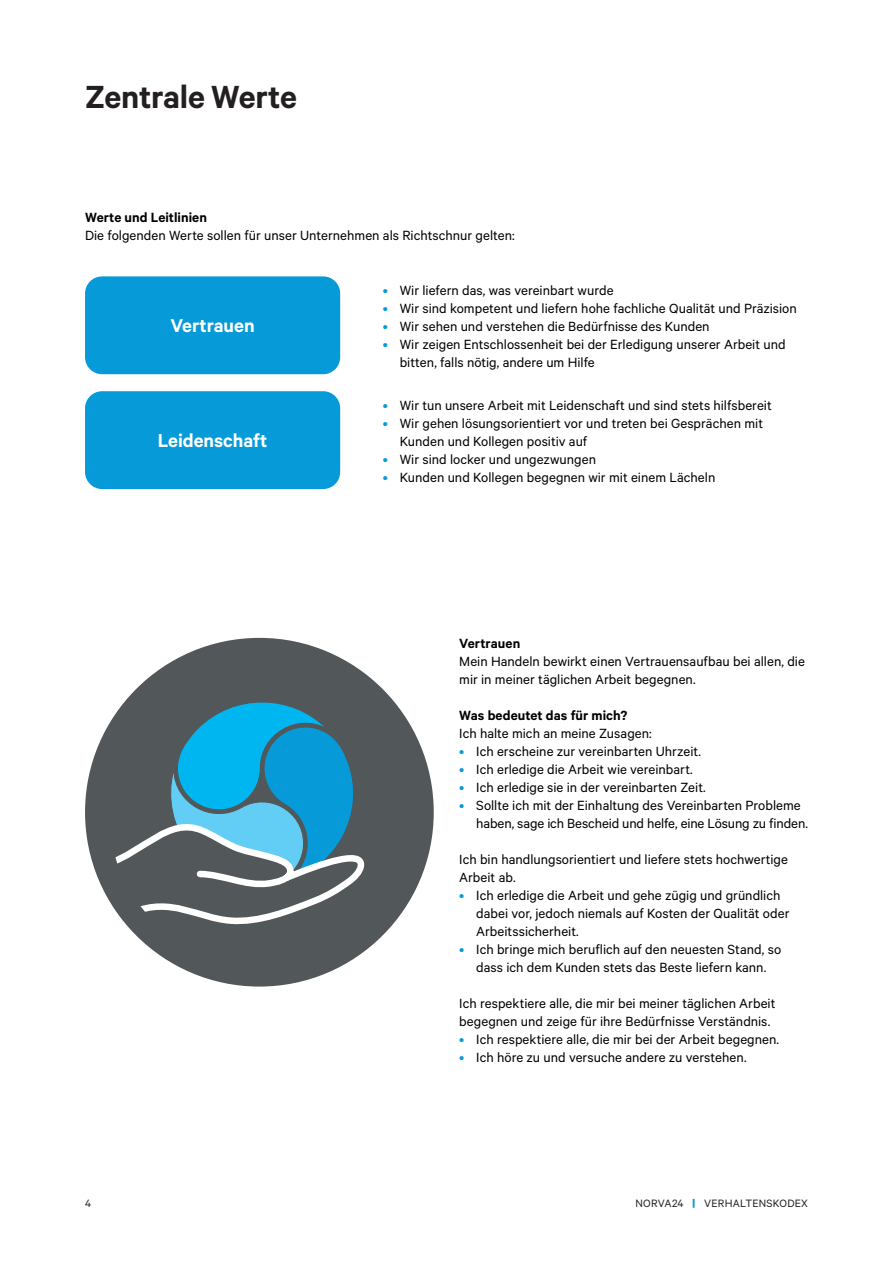
<style>
.page{position:relative;width:893px;height:1263px;background:#fff}
.page>*{position:absolute;margin:0;border:0;box-sizing:border-box;transform-origin:0 0}
.t1{font:600 36px "Calibre";letter-spacing:-.01em;color:#231f20}
.t2{font:600 21px "Calibre";color:#fff}
.t3{font:15px/18px "Calibre";color:#000001}
.t4{font:600 15px "Calibre";letter-spacing:.005em;color:#000001}
.t5{font:12px "Calibre";letter-spacing:.02em;color:#231f20}
.s1{color:#069ad9}
.s2{font-weight:900;color:#069ad9}
</style>
<div class="page">
<div style="left:85px;top:391px;width:255px;height:98px;background:#069ad9;border-radius:17px"></div>
<div style="left:85px;top:276px;width:255px;height:98px;background:#069ad9;border-radius:17px"></div>
<svg style="left:85px;top:638px;width:349px;height:348px;fill:#525759"></svg>
<h1 class="t1" style="left:85px;top:76px;width:213px">Zentrale Werte</h1>
<p class="t4" style="left:85px;top:209px;width:123px">Werte und Leitlinien</p>
<p class="t3" style="left:85px;top:226px;width:431px">Die folgenden Werte sollen für unser Unternehmen als Richtschnur gelten:</p>
<h2 class="t2" style="left:170px;top:313px;width:86px">Vertrauen</h2>
<h2 class="t2" style="left:158px;top:428px;width:111px">Leidenschaft</h2>
<p class="t3" style="left:383px;top:280px;width:232px"><span class="s1">•</span> Wir liefern das, was vereinbart wurde</p>
<p class="t3" style="left:383px;top:298px;width:416px"><span class="s1">•</span> Wir sind kompetent und liefern hohe fachliche Qualität und Präzision</p>
<p class="t3" style="left:383px;top:316px;width:328px"><span class="s1">•</span> Wir sehen und verstehen die Bedürfnisse des Kunden</p>
<p class="t3" style="left:400px;top:334px;width:387px;text-indent:-17px"><span class="s1">•</span> Wir zeigen Entschlossenheit bei der Erledigung unserer Arbeit und bitten, falls nötig, andere um Hilfe</p>
<p class="t3" style="left:383px;top:395px;width:391px"><span class="s1">•</span> Wir tun unsere Arbeit mit Leidenschaft und sind stets hilfsbereit</p>
<p class="t3" style="left:400px;top:413px;width:365px;text-indent:-17px"><span class="s1">•</span> Wir gehen lösungsorientiert vor und treten bei Gesprächen mit<br>Kunden und Kollegen positiv auf</p>
<p class="t3" style="left:383px;top:449px;width:215px"><span class="s1">•</span> Wir sind locker und ungezwungen</p>
<p class="t3" style="left:383px;top:467px;width:334px"><span class="s1">•</span> Kunden und Kollegen begegnen wir mit einem Lächeln</p>
<p class="t4" style="left:459px;top:634px;width:63px">Vertrauen</p>
<p class="t3" style="left:459px;top:651px;width:347px">Mein Handeln bewirkt einen Vertrauensaufbau bei allen, die mir in meiner täglichen Arbeit begegnen.</p>
<p class="t4" style="left:459px;top:706px;width:170px">Was bedeutet das für mich?</p>
<p class="t3" style="left:459px;top:723px;width:194px">Ich halte mich an meine Zusagen:</p>
<p class="t3" style="left:459px;top:741px;width:243px"><span class="s1">•</span> Ich erscheine zur vereinbarten Uhrzeit.</p>
<p class="t3" style="left:459px;top:759px;width:235px"><span class="s1">•</span> Ich erledige die Arbeit wie vereinbart.</p>
<p class="t3" style="left:459px;top:777px;width:248px"><span class="s1">•</span> Ich erledige sie in der vereinbarten Zeit.</p>
<p class="t3" style="left:476px;top:795px;width:333px;text-indent:-17px"><span class="s1">•</span> Sollte ich mit der Einhaltung des Vereinbarten Probleme haben, sage ich Bescheid und helfe, eine Lösung zu finden.</p>
<p class="t3" style="left:459px;top:849px;width:330px">Ich bin handlungsorientiert und liefere stets hochwertige<br>Arbeit ab.</p>
<p class="t3" style="left:476px;top:885px;width:315px;text-indent:-17px"><span class="s1">•</span> Ich erledige die Arbeit und gehe zügig und gründlich dabei vor, jedoch niemals auf Kosten der Qualität oder<br>Arbeitssicherheit.</p>
<p class="t3" style="left:459px;top:939px;width:323px;text-align:center"><span class="s1">•</span> Ich bringe mich beruflich auf den neuesten Stand, so dass ich dem Kunden stets das Beste liefern kann.</p>
<p class="t3" style="left:459px;top:993px;width:318px">Ich respektiere alle, die mir bei meiner täglichen Arbeit begegnen und zeige für ihre Bedürfnisse Verständnis.</p>
<p class="t3" style="left:459px;top:1029px;width:321px"><span class="s1">•</span> Ich respektiere alle, die mir bei der Arbeit begegnen.</p>
<p class="t3" style="left:459px;top:1047px;width:289px"><span class="s1">•</span> Ich höre zu und versuche andere zu verstehen.</p>
<p class="t5" style="left:85px;top:1196px;width:8px">4</p>
<p class="t5" style="left:636px;top:1196px;width:174px">NORVA24 <span class="s2">|</span> VERHALTENSKODEX</p>
</div>
